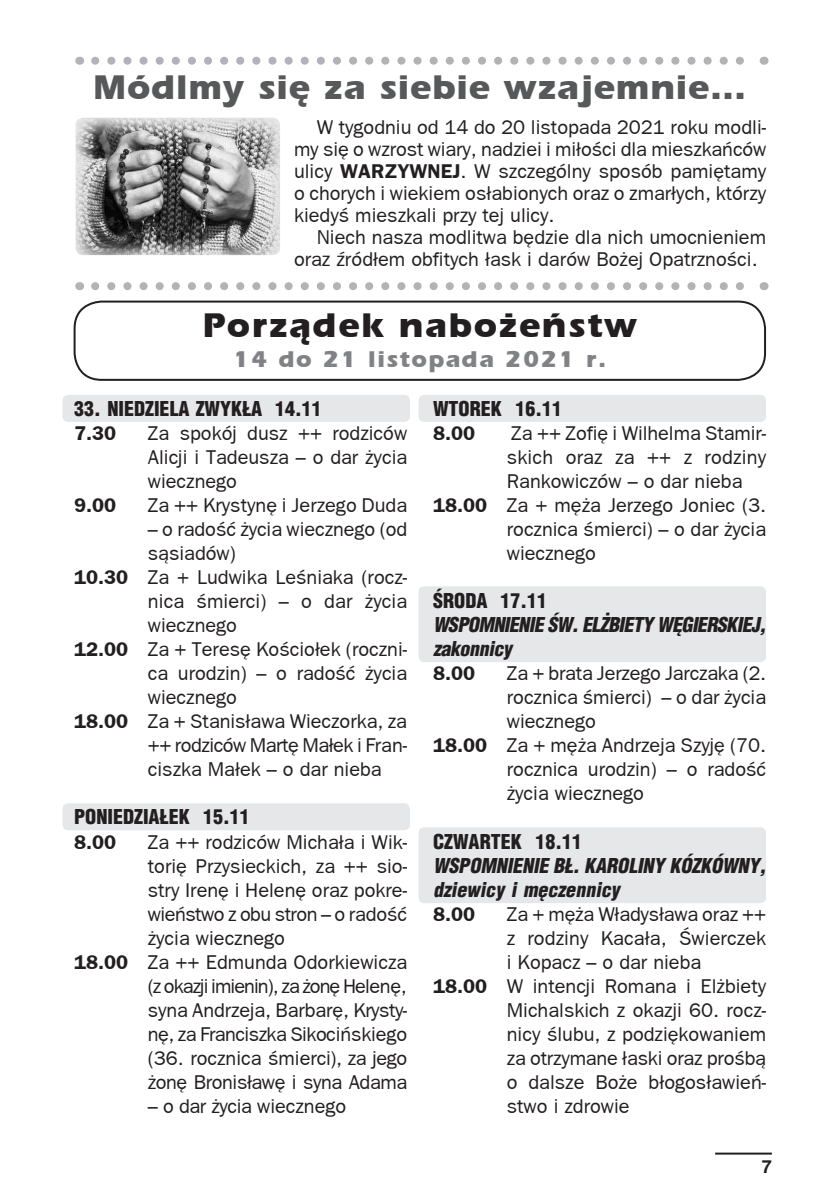
<style>
.page{position:relative;width:840px;height:1191px;background:#fff}
.page>*{position:absolute;margin:0;border:0;box-sizing:border-box;transform-origin:0 0}
.t1{font:700 36px "Erie";letter-spacing:.02em;color:#57585a}
.t2{font:700 36px "Erie";letter-spacing:.04em;color:#231f20}
.t3{font:700 24px "Erie";letter-spacing:.06em;color:#808285}
.t4{font:20px/22px "Frankfurt Gothic";color:#231f20;text-align:justify}
.t5{font:20px "Frankfurt Gothic";letter-spacing:-.025em;color:#231f20}
.t6{font:900 20px "Switzerland Cond";color:#231f20}
.t7{font:italic 900 20px/24px "Switzerland Cond";letter-spacing:-.005em;color:#231f20}
.t8{font:italic 900 20px/24px "Switzerland Cond";letter-spacing:-.03em;color:#231f20}
.t9{font:20px "Frankfurt Gothic";letter-spacing:-.045em;color:#231f20}
.t10{font:700 20px "Frankfurt Gothic";color:#231f20}
.t11{font:20px "Frankfurt Gothic";letter-spacing:-.02em;color:#231f20}
.t12{font:700 18px "Switzerland";color:#231f20}
.s1{font-weight:700}
</style>
<div class="page">
<hr style="left:714px;top:1152px;width:57px;height:2px;background:#231f20">
<div style="left:62px;top:395px;width:347px;height:27px;background:#e6e7e9;border-radius:6px"></div>
<div style="left:418px;top:395px;width:347px;height:27px;background:#e6e7e9;border-radius:6px"></div>
<div style="left:418px;top:586px;width:347px;height:76px;background:#e6e7e9;border-radius:6px"></div>
<div style="left:418px;top:827px;width:347px;height:76px;background:#e6e7e9;border-radius:6px"></div>
<div style="left:62px;top:803px;width:347px;height:27px;background:#e6e7e9;border-radius:6px"></div>
<div style="left:74px;top:300px;width:691px;height:81px;border:2px solid #231f20;border-radius:27px"></div>
<img style="left:76px;top:118px;width:204px;height:137px">
<svg style="left:95px;top:57px;width:649px;height:8px"></svg>
<svg style="left:95px;top:282px;width:649px;height:8px"></svg>
<h1 class="t1" style="left:93px;top:69px;width:654px">Módlmy się za siebie wzajemnie…</h1>
<p class="t4" style="left:294px;top:116px;width:473px;text-indent:23px">W tygodniu od 14 do 20 listopada 2021 roku modli&shy;my się o wzrost wiary, nadziei i miłości dla mieszkańców ulicy <span class="s1">WARZ</span></p>
<p class="t4" style="left:294px;top:160px;width:473px;text-indent:103px"><span class="s1">YWNEJ</span>. W szczególny sposób pamiętamy o chorych i wiekiem osłabionych oraz o zmarłych, którzy kiedyś mieszkali przy tej ulicy.</p>
<p class="t4" style="left:294px;top:226px;width:473px;text-indent:23px">Niech nasza modlitwa będzie dla nich umocnieniem oraz źródłem obfitych łask i darów Bożej Opatrzności.</p>
<h1 class="t2" style="left:202px;top:307px;width:436px">Porz¹dek nabo¿eñstw</h1>
<p class="t3" style="left:233px;top:347px;width:374px">14 do 21 listopada 2021 r.</p>
<p class="t6" style="left:74px;top:396px;width:249px">33. NIEDZIELA ZWYKŁA 14.11</p>
<p class="t10" style="left:74px;top:422px;width:44px">7.30</p>
<p class="t4" style="left:148px;top:421px;width:261px;line-height:24px">Za spokój dusz ++ rodziców Alicji i Tadeusza – o dar życia wiecznego</p>
<p class="t10" style="left:74px;top:494px;width:44px">9.00</p>
<p class="t4" style="left:148px;top:494px;width:261px">Za ++ Krystynę i Jerzego Duda</p>
<p class="t4" style="left:148px;top:518px;width:261px">– o radość życia wiecznego (od</p>
<p class="t4" style="left:148px;top:542px;width:89px">sąsiadów)</p>
<p class="t4" style="left:74px;top:566px;width:334px"><span class="s1">10.30</span> Za + Ludwika Leśniaka (rocz-</p>
<p class="t4" style="left:148px;top:590px;width:261px">nica śmierci) – o dar życia</p>
<p class="t4" style="left:148px;top:614px;width:91px">wiecznego</p>
<p class="t4" style="left:74px;top:638px;width:334px"><span class="s1">12.00</span> Za + Teresę Kościołek (roczni-</p>
<p class="t4" style="left:148px;top:662px;width:261px">ca urodzin) – o radość życia</p>
<p class="t4" style="left:148px;top:686px;width:91px">wiecznego</p>
<p class="t4" style="left:74px;top:710px;width:334px"><span class="s1">18.00</span> Za + Stanisława Wieczorka, za</p>
<p class="t5" style="left:148px;top:734px;width:261px">++ rodziców Martę Małek i Fran-</p>
<p class="t4" style="left:148px;top:758px;width:235px">ciszka Małek – o dar nieba</p>
<p class="t6" style="left:74px;top:804px;width:177px">PONIEDZIAŁEK 15.11</p>
<p class="t10" style="left:74px;top:830px;width:44px">8.00</p>
<p class="t4" style="left:148px;top:830px;width:261px">Za ++ rodziców Michała i Wik-</p>
<p class="t4" style="left:148px;top:854px;width:261px">torię Przysieckich, za ++ sio-</p>
<p class="t4" style="left:148px;top:878px;width:261px">stry Irenę i Helenę oraz pokre-</p>
<p class="t5" style="left:148px;top:902px;width:260px">wieństwo z obu stron – o radość</p>
<p class="t4" style="left:148px;top:926px;width:139px">życia wiecznego</p>
<p class="t4" style="left:74px;top:950px;width:334px"><span class="s1">18.00</span> Za ++ Edmunda Odorkiewicza</p>
<p class="t9" style="left:148px;top:974px;width:260px">(z okazji imienin), za żonę Helenę,</p>
<p class="t4" style="left:148px;top:998px;width:261px">syna Andrzeja, Barbarę, Krysty-</p>
<p class="t5" style="left:148px;top:1022px;width:261px">nę, za Franciszka Sikocińskiego</p>
<p class="t4" style="left:148px;top:1046px;width:261px">(36. rocznica śmierci), za jego</p>
<p class="t11" style="left:148px;top:1070px;width:261px">żonę Bronisławę i syna Adama</p>
<p class="t4" style="left:148px;top:1094px;width:200px">– o dar życia wiecznego</p>
<p class="t6" style="left:433px;top:396px;width:130px">WTOREK 16.11</p>
<p class="t10" style="left:433px;top:422px;width:44px">8.00</p>
<p class="t4" style="left:511px;top:422px;width:256px">Za ++ Zofię i Wilhelma Stamir-</p>
<p class="t4" style="left:506px;top:446px;width:261px">skich oraz za ++ z rodziny</p>
<p class="t4" style="left:506px;top:470px;width:237px">Rankowiczów – o dar nieba</p>
<p class="t4" style="left:433px;top:494px;width:334px"><span class="s1">18.00</span> Za + męża Jerzego Joniec (3.</p>
<p class="t4" style="left:506px;top:518px;width:261px">rocznica śmierci) – o dar życia</p>
<p class="t4" style="left:506px;top:542px;width:91px">wiecznego</p>
<p class="t6" style="left:433px;top:588px;width:115px">ŚRODA 17.11</p>
<p class="t8" style="left:433px;top:612px;width:334px">WSPOMNIENIE ŚW. ELŻBIETY WĘGIERSKIEJ, zakonnicy</p>
<p class="t10" style="left:433px;top:662px;width:44px">8.00</p>
<p class="t4" style="left:506px;top:662px;width:261px">Za + brata Jerzego Jarczaka (2.</p>
<p class="t4" style="left:506px;top:686px;width:261px">rocznica śmierci) – o dar życia</p>
<p class="t4" style="left:506px;top:710px;width:91px">wiecznego</p>
<p class="t4" style="left:433px;top:734px;width:334px"><span class="s1">18.00</span> Za + męża Andrzeja Szyję (70.</p>
<p class="t4" style="left:506px;top:758px;width:261px">rocznica urodzin) – o radość</p>
<p class="t4" style="left:506px;top:782px;width:139px">życia wiecznego</p>
<p class="t6" style="left:433px;top:828px;width:150px">CZWARTEK 18.11</p>
<p class="t7" style="left:433px;top:852px;width:334px">WSPOMNIENIE BŁ. KAROLINY KÓZKÓWNY, dziewicy i męczennicy</p>
<p class="t10" style="left:433px;top:902px;width:44px">8.00</p>
<p class="t4" style="left:506px;top:902px;width:260px">Za + męża Władysława oraz ++</p>
<p class="t4" style="left:506px;top:926px;width:261px">z rodziny Kacała, Świerczek</p>
<p class="t4" style="left:506px;top:950px;width:196px">i Kopacz – o dar nieba</p>
<p class="t4" style="left:433px;top:974px;width:334px"><span class="s1">18.00</span> W intencji Romana i Elżbiety</p>
<p class="t4" style="left:506px;top:998px;width:261px">Michalskich z okazji 60. rocz-</p>
<p class="t4" style="left:506px;top:1022px;width:261px">nicy ślubu, z podziękowaniem</p>
<p class="t4" style="left:506px;top:1046px;width:260px">za otrzymane łaski oraz prośbą</p>
<p class="t4" style="left:506px;top:1070px;width:261px">o dalsze Boże błogosławień-</p>
<p class="t4" style="left:506px;top:1094px;width:124px">stwo i zdrowie</p>
<p class="t12" style="left:761px;top:1155px;width:12px">7</p>
</div>
